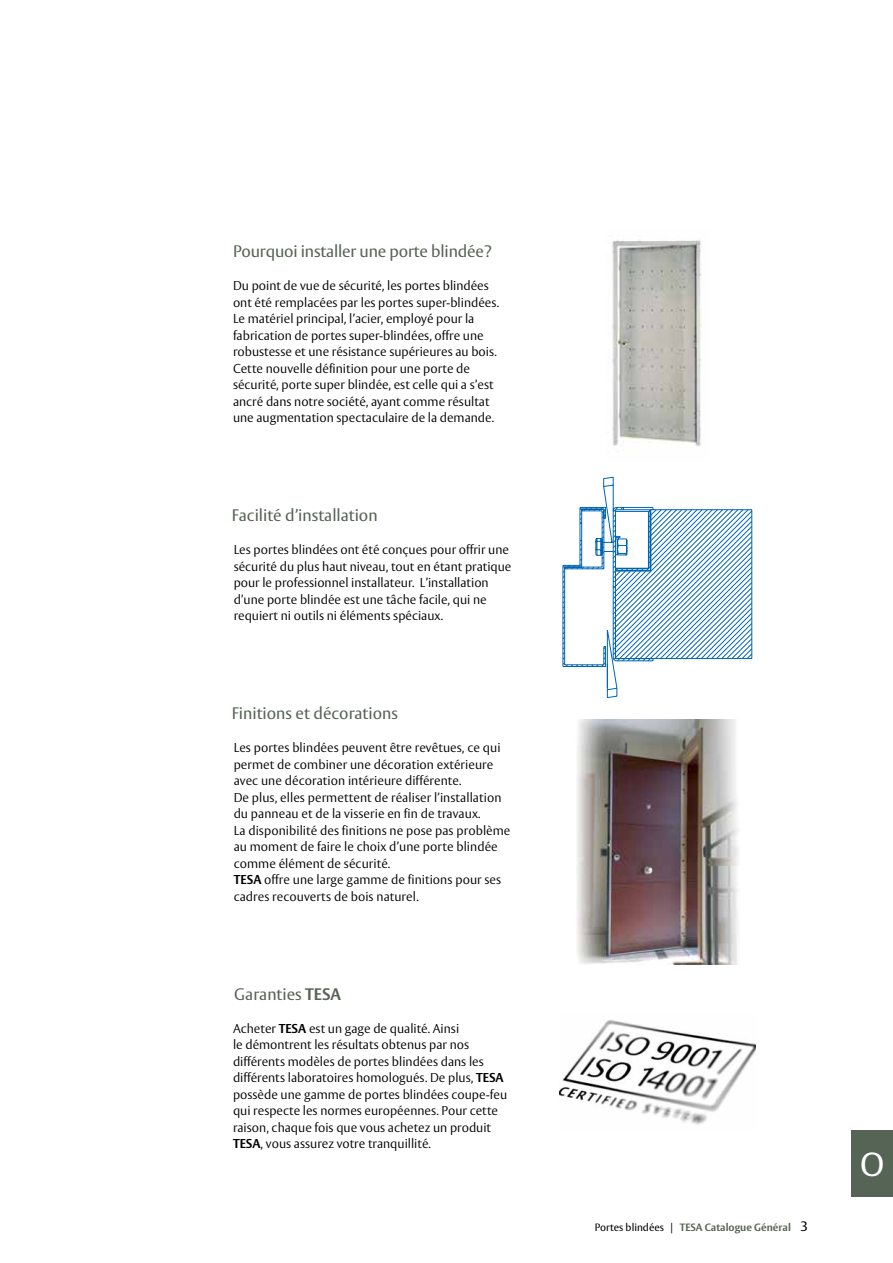
<style>
.page{position:relative;width:893px;height:1263px;background:#fff}
.page>*{position:absolute;margin:0;border:0;box-sizing:border-box;transform-origin:0 0}
.t1{font:33px "ASSA Vesta";color:#fff}
.t2{font:16.5px "ASSA Vesta";color:#566455}
.t3{font:300 12.75px/16.5px "ASSA Vesta";color:#000}
.t4{font:700 10.5px "ASSA Vesta";color:#566455}
.s1{font-weight:700}
.s2{font-weight:400;color:#000}
.s3{font-weight:400;font-size:13.5px;color:#000}
</style>
<div class="page">
<div style="left:851px;top:1131px;width:42px;height:66px;background:#566455"></div>
<img style="left:612px;top:240px;width:90px;height:206px">
<svg style="left:562px;top:476px;width:191px;height:222px"></svg>
<img style="left:577px;top:719px;width:162px;height:246px">
<img style="left:559px;top:1020px;width:197px;height:105px">
<p class="t2" style="left:233px;top:241px;width:260px">Pourquoi installer une porte blindée?</p>
<p class="t3" style="left:233px;top:278px;width:268px">Du point de vue de sécurité, les portes blindées ont été remplacées par les portes super-blindées.<br>Le matériel principal, l’acier, employé pour la fabrication de portes super-blindées, offre une robustesse et une résistance supérieures au bois.<br>Cette nouvelle définition pour une porte de sécurité, porte super blindée, est celle qui a s’est ancré dans notre société, ayant comme résultat une augmentation spectaculaire de la demande.</p>
<p class="t2" style="left:232px;top:505px;width:147px">Facilité d’installation</p>
<p class="t3" style="left:234px;top:542px;width:279px">Les portes blindées ont été conçues pour offrir une sécurité du plus haut niveau, tout en étant pratique pour le professionnel installateur. L’installation d’une porte blindée est une tâche facile, qui ne requiert ni outils ni éléments spéciaux.</p>
<p class="t2" style="left:232px;top:703px;width:168px">Finitions et décorations</p>
<p class="t3" style="left:234px;top:740px;width:278px">Les portes blindées peuvent être revêtues, ce qui permet de combiner une décoration extérieure avec une décoration intérieure différente.<br>De plus, elles permettent de réaliser l’installation du panneau et de la visserie en fin de travaux.<br>La disponibilité des finitions ne pose pas problème au moment de faire le choix d’une porte blindée comme élément de sécurité.<br><span class="s1">TESA</span> offre une large gamme de finitions pour ses cadres recouverts de bois naturel.</p>
<p class="t2" style="left:234px;top:984px;width:108px">Garanties <span class="s1">TESA</span></p>
<p class="t3" style="left:233px;top:1020px;width:276px">Acheter <span class="s1">TESA</span> est un gage de qualité. Ainsi<br>le démontrent les résultats obtenus par nos différents modèles de portes blindées dans les différents laboratoires homologués. De plus, <span class="s1">TESA </span>possède une gamme de portes blindées coupe-feu qui respecte les normes européennes. Pour cette raison, chaque fois que vous achetez un produit <span class="s1">TESA</span>, vous assurez votre tranquillité.</p>
<p class="t4" style="left:595px;top:1220px;width:215px"><span class="s2">Portes blindées |</span> TESA Catalogue Général <span class="s3">3</span></p>
<h1 class="t1" style="left:860px;top:1144px;width:26px">O</h1>
</div>
